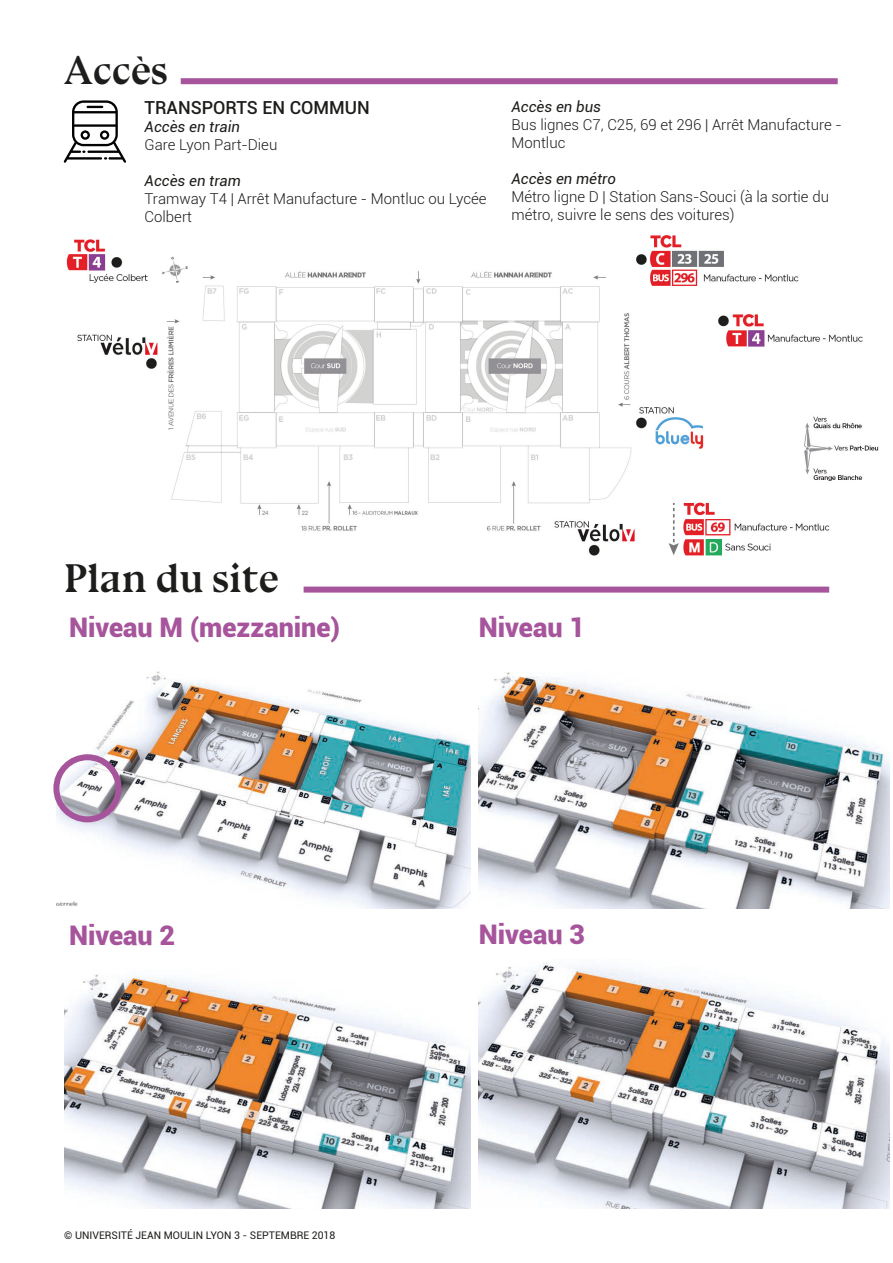
<style>
.page{position:relative;width:893px;height:1263px;background:#fff}
.page>*{position:absolute;margin:0;border:0;box-sizing:border-box;transform-origin:0 0}
.t1{font:700 40.5px "Bluu Next";color:#1d1d1b}
.t2{font:900 27px "Roboto";color:#a6549b}
.t3{font:500 18px "Roboto";color:#1d1d1b}
.t4{font:300 15px/18px "Roboto";color:#1d1d1b}
.t5{font:italic 15px "Roboto";color:#1d1d1b}
.t6{font:10.5px "Roboto";color:#1d1d1b}
</style>
<div class="page">
<img style="left:479px;top:672px;width:410px;height:236px">
<img style="left:56px;top:671px;width:414px;height:237px">
<img style="left:479px;top:962px;width:410px;height:246px">
<img style="left:64px;top:974px;width:406px;height:234px">
<div style="left:4px;top:869px;width:120px;height:20px;background:#fff"></div>
<div style="left:53px;top:754px;width:68px;height:68px;border:6px solid #a6549b;border-radius:50%"></div>
<svg style="left:64px;top:100px;width:62px;height:63px"></svg>
<img style="left:66px;top:235px;width:813px;height:321px">
<div style="left:181px;top:78px;width:657px;height:6px;background:#a6549b"></div>
<div style="left:304px;top:587px;width:525px;height:6px;background:#a6549b"></div>
<p class="t1" style="left:64px;top:46px;width:106px">Accès</p>
<p class="t3" style="left:145px;top:95px;width:227px">TRANSPORTS EN COMMUN</p>
<p class="t5" style="left:145px;top:116px;width:97px">Accès en train</p>
<p class="t4" style="left:145px;top:135px;width:134px">Gare Lyon Part-Dieu</p>
<p class="t5" style="left:145px;top:170px;width:98px">Accès en tram</p>
<p class="t4" style="left:145px;top:189px;width:343px">Tramway T4 | Arrêt Manufacture - Montluc ou Lycée<br>Colbert</p>
<p class="t5" style="left:511px;top:96px;width:91px">Accès en bus</p>
<p class="t4" style="left:511px;top:115px;width:332px">Bus lignes C7, C25, 69 et 296 | Arrêt Manufacture -<br>Montluc</p>
<p class="t5" style="left:511px;top:168px;width:106px">Accès en métro</p>
<p class="t4" style="left:511px;top:187px;width:319px">Métro ligne D | Station Sans-Souci (à la sortie du métro, suivre le sens des voitures)</p>
<p class="t1" style="left:64px;top:555px;width:217px">Plan du site</p>
<p class="t2" style="left:69px;top:609px;width:273px">Niveau M (mezzanine)</p>
<p class="t2" style="left:479px;top:609px;width:108px">Niveau 1</p>
<p class="t2" style="left:69px;top:916px;width:108px">Niveau 2</p>
<p class="t2" style="left:479px;top:915px;width:108px">Niveau 3</p>
<p class="t6" style="left:64px;top:1228px;width:273px">© UNIVERSITÉ JEAN MOULIN LYON 3 - SEPTEMBRE 2018</p>
</div>
